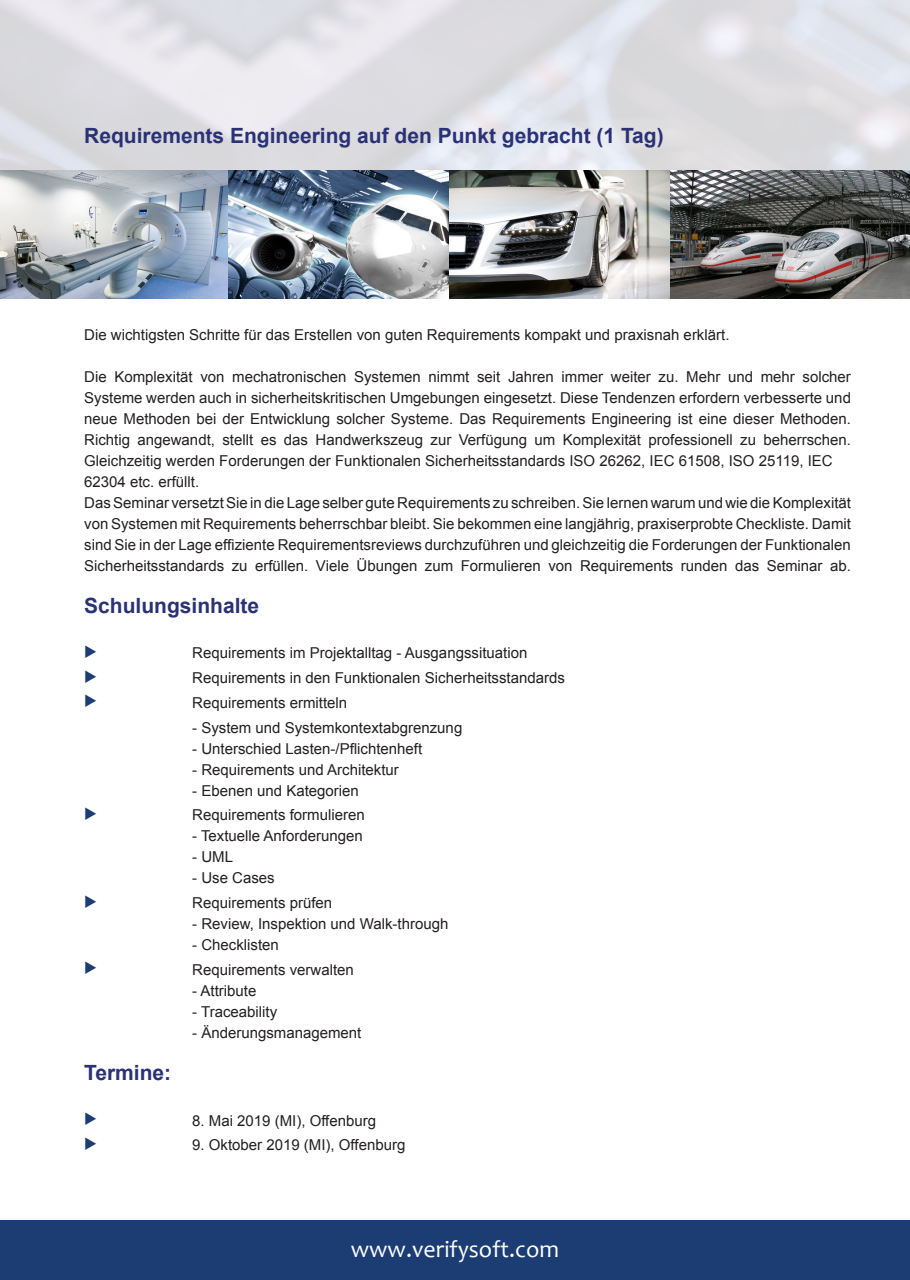
<style>
.page{position:relative;width:910px;height:1280px;background:#fff}
.page>*{position:absolute;margin:0;border:0;box-sizing:border-box;transform-origin:0 0}
.t1{font:24px "Candara";color:#fff}
.t2{font:700 21px "Arial";color:#2a3276}
.t3{font:15px/21px "Arial";color:#231f20;text-align:justify}
</style>
<div class="page">
<div style="left:0;top:1220px;width:910px;height:60px;background:#1b3d74"></div>
<img style="left:0;top:0;width:910px;height:298px">
<p class="t2" style="left:84px;top:121px;width:581px">Requirements Engineering auf den Punkt gebracht (1 Tag)</p>
<p class="t3" style="left:84px;top:324px;width:647px">Die wichtigsten Schritte für das Erstellen von guten Requirements kompakt und praxisnah erklärt.</p>
<p class="t3" style="left:84px;top:366px;width:768px">Die Komplexität von mechatronischen Systemen nimmt seit Jahren immer weiter zu. Mehr und mehr solcher Systeme werden auch in sicherheitskritischen Umgebungen eingesetzt. Diese Tendenzen erfordern verbesserte und neue Methoden bei der Entwicklung solcher Systeme. Das Requirements Engineering ist eine dieser Methoden.<br>Richtig angewandt, stellt es das Handwerkszeug zur Verfügung um Komplexität professionell zu beherrschen.</p>
<p class="t3" style="left:84px;top:450px;width:750px">Gleichzeitig werden Forderungen der Funktionalen Sicherheitsstandards ISO 26262, IEC 61508, ISO 25119, IEC<br>62304 etc. erfüllt.</p>
<p class="t3" style="left:84px;top:492px;width:768px">Das Seminar versetzt Sie in die Lage selber gute Requirements zu schreiben. Sie lernen warum und wie die Komplexität von Systemen mit Requirements beherrschbar bleibt. Sie bekommen eine langjährig, praxiserprobte Checkliste. Damit sind Sie in der Lage effiziente Requirementsreviews durchzuführen und gleichzeitig die Forderungen der Funktionalen Sicherheitsstandards zu erfüllen. Viele Übungen zum Formulieren von Requirements runden das Seminar ab.</p>
<p class="t2" style="left:84px;top:590px;width:177px">Schulungsinhalte</p>
<p class="t3" style="left:192px;top:642px;width:337px">Requirements im Projektalltag - Ausgangssituation</p>
<p class="t3" style="left:192px;top:667px;width:374px">Requirements in den Funktionalen Sicherheitsstandards</p>
<p class="t3" style="left:192px;top:692px;width:157px">Requirements ermitteln</p>
<p class="t3" style="left:192px;top:717px;width:272px">- System und Systemkontextabgrenzung</p>
<p class="t3" style="left:192px;top:738px;width:232px">- Unterschied Lasten-/Pflichtenheft</p>
<p class="t3" style="left:192px;top:759px;width:208px">- Requirements und Architektur</p>
<p class="t3" style="left:192px;top:780px;width:168px">- Ebenen und Kategorien</p>
<p class="t3" style="left:192px;top:804px;width:174px">Requirements formulieren</p>
<p class="t3" style="left:192px;top:825px;width:172px">- Textuelle Anforderungen</p>
<p class="t3" style="left:192px;top:846px;width:42px">- UML</p>
<p class="t3" style="left:192px;top:867px;width:84px">- Use Cases</p>
<p class="t3" style="left:192px;top:892px;width:142px">Requirements prüfen</p>
<p class="t3" style="left:192px;top:913px;width:258px">- Review, Inspektion und Walk-through</p>
<p class="t3" style="left:192px;top:934px;width:88px">- Checklisten</p>
<p class="t3" style="left:192px;top:959px;width:163px">Requirements verwalten</p>
<p class="t3" style="left:192px;top:980px;width:66px">- Attribute</p>
<p class="t3" style="left:192px;top:1001px;width:87px">- Traceability</p>
<p class="t3" style="left:192px;top:1022px;width:171px">- Änderungsmanagement</p>
<p class="t2" style="left:84px;top:1058px;width:89px">Termine:</p>
<p class="t3" style="left:192px;top:1110px;width:185px">8. Mai 2019 (MI), Offenburg</p>
<p class="t3" style="left:192px;top:1134px;width:215px">9. Oktober 2019 (MI), Offenburg</p>
<p class="t1" style="left:351px;top:1234px;width:210px">www.verifysoft.com</p>
</div>
